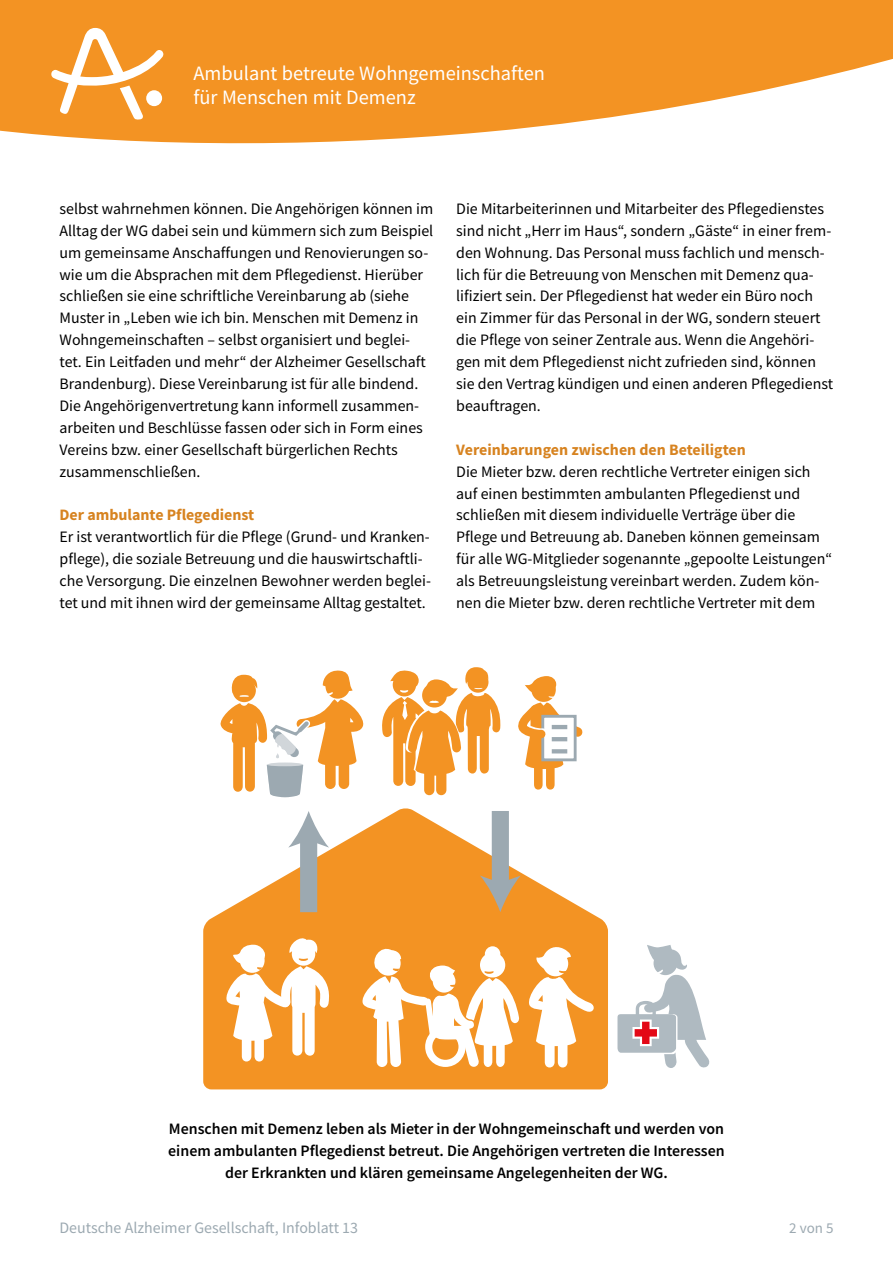
<style>
.page{position:relative;width:893px;height:1263px;background:#fff}
.page>*{position:absolute;margin:0;border:0;box-sizing:border-box;transform-origin:0 0}
.t1{font:20.4px/24.5px "Source Sans Pro";color:#fff}
.fließtext_ohne_3tren{font:15.9px/21.9px "Source Sans Pro";color:#000}
.fließtext_ohne-Absta{font:15.9px/21.9px "Source Sans Pro";color:#000}
.Bildunterschrift{font:600 15.9px/21.9px "Source Sans Pro";color:#000;text-align:center}
.Zwischenüberschrift{font:700 15.9px "Source Sans Pro";color:#d78320}
.t2{font:15.9px "Source Sans Pro";color:#9ca9b1}
.t3{font:15px "Source Sans Pro";color:#9ca9b1}
</style>
<div class="page">
<svg style="left:0;top:0;width:893px;height:143px;fill:#f39323"></svg>
<svg style="left:51px;top:28px;width:112px;height:92px"></svg>
<svg style="left:203px;top:808px;width:405px;height:281px;fill:#f39323"></svg>
<svg style="left:224px;top:934px;width:109px;height:127px"></svg>
<svg style="left:526px;top:940px;width:71px;height:127px"></svg>
<svg style="left:360px;top:944px;width:159px;height:124px"></svg>
<svg style="left:382px;top:667px;width:119px;height:128px"></svg>
<svg style="left:518px;top:676px;width:65px;height:113px"></svg>
<svg style="left:220px;top:670px;width:144px;height:127px"></svg>
<div style="left:300px;top:837px;width:17px;height:75px;background:#9ca9b1"></div>
<svg style="left:288px;top:811px;width:41px;height:36px"></svg>
<div style="left:492px;top:811px;width:17px;height:75px;background:#9ca9b1"></div>
<svg style="left:480px;top:875px;width:41px;height:37px;background:#cf9b5c"></svg>
<svg style="left:617px;top:945px;width:92px;height:123px"></svg>
<p class="t1" style="left:193px;top:61px;width:353px">Ambulant betreute Wohngemeinschaften für Menschen mit Demenz</p>
<p class="fließtext_ohne-Absta" style="left:60px;top:197px;width:375px">selbst wahrnehmen können. Die Angehörigen können im Alltag der WG dabei sein und kümmern sich zum Beispiel um gemeinsame Anschaffungen und Renovierungen so&shy;wie um die Absprachen mit dem Pflegedienst. Hierüber schließen sie eine schriftliche Vereinbarung ab (siehe Muster in „Leben wie ich bin. Menschen mit Demenz in Wohngemeinschaften – selbst organisiert und beglei&shy;tet. Ein Leitfaden und mehr“ der Alzheimer Gesellschaft Brandenburg). Diese Vereinbarung ist für alle bindend.<br>Die Angehörigenvertretung kann informell zusammen&shy;arbeiten und Beschlüsse fassen oder sich in Form eines Vereins bzw. einer Gesellschaft bürgerlichen Rechts zusammenschließen.</p>
<p class="Zwischenüberschrift" style="left:60px;top:504px;width:196px">Der ambulante Pflegedienst</p>
<p class="fließtext_ohne_3tren" style="left:60px;top:526px;width:373px">Er ist verantwortlich für die Pflege (Grund- und Kranken&shy;pflege), die soziale Betreuung und die hauswirtschaftli&shy;che Versorgung. Die einzelnen Bewohner werden beglei&shy;tet und mit ihnen wird der gemeinsame Alltag gestaltet.</p>
<p class="fließtext_ohne_3tren" style="left:456px;top:197px;width:378px">Die Mitarbeiterinnen und Mitarbeiter des Pflegedienstes sind nicht „Herr im Haus“, sondern „Gäste“ in einer frem&shy;den Wohnung. Das Personal muss fachlich und mensch&shy;lich für die Betreuung von Menschen mit Demenz qua&shy;lifiziert sein. Der Pflegedienst hat weder ein Büro noch ein Zimmer für das Personal in der WG, sondern steuert die Pflege von seiner Zentrale aus. Wenn die Angehöri&shy;gen mit dem Pflegedienst nicht zufrieden sind, können sie den Vertrag kündigen und einen anderen Pflegedienst beauftragen.</p>
<p class="Zwischenüberschrift" style="left:456px;top:439px;width:291px">Vereinbarungen zwischen den Beteiligten</p>
<p class="fließtext_ohne_3tren" style="left:456px;top:460px;width:377px">Die Mieter bzw. deren rechtliche Vertreter einigen sich auf einen bestimmten ambulanten Pflegedienst und schließen mit diesem individuelle Verträge über die Pflege und Betreuung ab. Daneben können gemeinsam für alle WG-Mitglieder sogenannte „gepoolte Leistungen“ als Betreuungsleistung vereinbart werden. Zudem kön&shy;nen die Mieter bzw. deren rechtliche Vertreter mit dem</p>
<p class="Bildunterschrift" style="left:168px;top:1117px;width:558px">Menschen mit Demenz leben als Mieter in der Wohngemeinschaft und werden von einem ambulanten Pflegedienst betreut. Die Angehörigen vertreten die Interessen der Erkrankten und klären gemeinsame Angelegenheiten der WG.</p>
<p class="t2" style="left:60px;top:1218px;width:300px">Deutsche Alzheimer Gesellschaft, Infoblatt 13</p>
<p class="t3" style="left:789px;top:1219px;width:46px">2 von 5</p>
</div>
